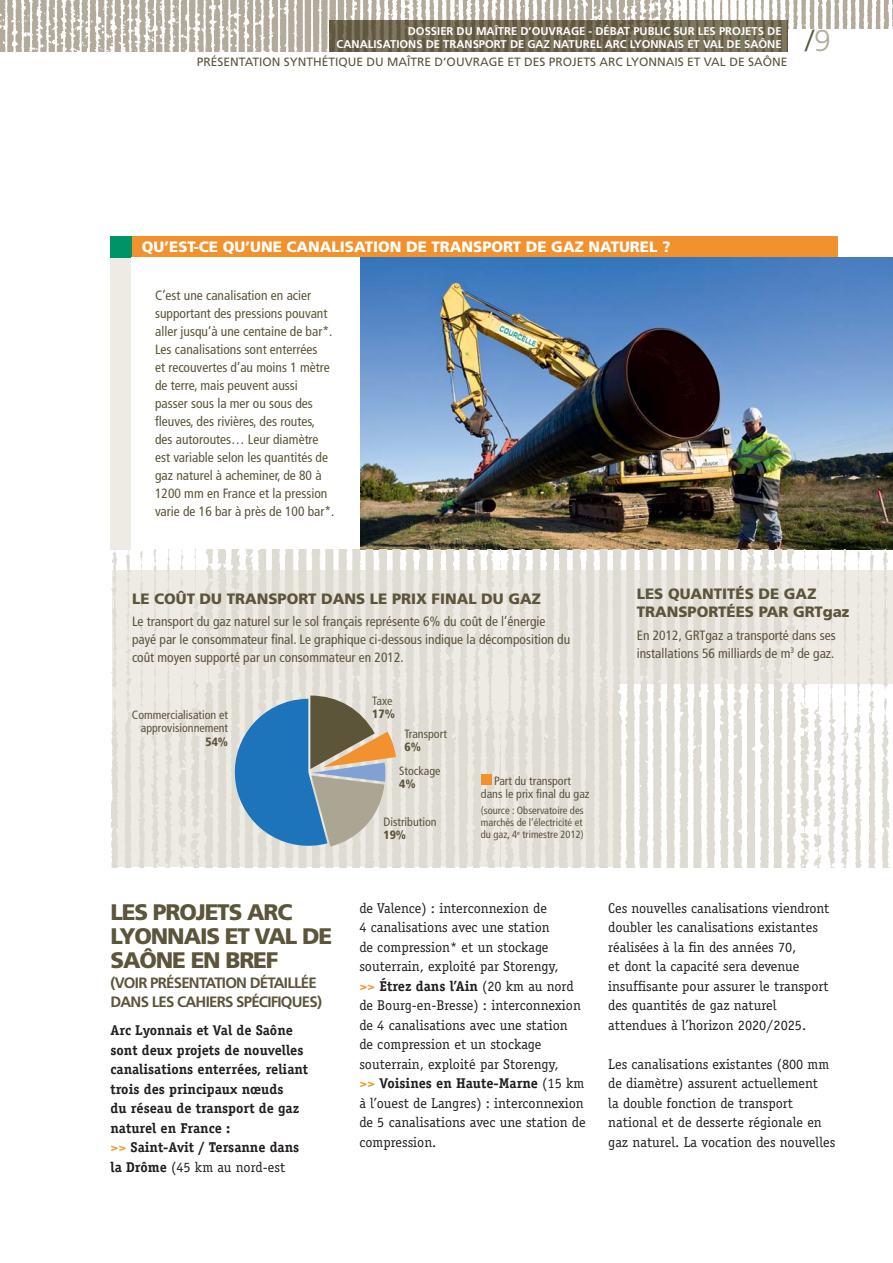
<style>
.page{position:relative;width:893px;height:1263px;background:#fff}
.page>*{position:absolute;margin:0;border:0;box-sizing:border-box;transform-origin:0 0}
.t1{font:300 30.15px "Frutiger";color:#5c553a}
.t2{font:900 22.5px/24px "Frutiger";letter-spacing:-.05em;color:#5c553a}
.t3{font:900 15px/18px "Frutiger";color:#5c553a}
.t4{font:700 15px/19.5px "Frutiger";letter-spacing:-.05em;color:#5c553a}
.t5{font:900 15px "Frutiger";color:#fff}
.t6{font:14.25px/19.5px "Officina Serif";color:#231f20}
.t7{font:700 14.25px/19.5px "Officina Serif";color:#231f20}
.t8{font:condensed 13.5px/18px "Frutiger";color:#5c553a}
.t9{font:condensed 12px/13.5px "Frutiger";color:#5c553a;text-align:center}
.t10{font:12px "Frutiger";color:#5c553a}
.t11{font:900 condensed 12px "Frutiger";color:#5c553a}
.t12{font:700 11.25px/12.8px "Frutiger";color:#fff;text-align:right}
.t13{font:condensed 10.5px/12px "Frutiger";color:#5c553a;text-align:justify}
.s1{color:#b4aa9c}
.s2{color:#f2922e}
.s3{font-weight:400}
.s4{font-weight:700;color:#f2922e}
.s5{font-weight:700}
</style>
<div class="page">
<img style="left:0;top:0;width:889px;height:52px">
<div style="left:787px;top:29px;width:105px;height:28px;background:#fff"></div>
<img style="left:329px;top:20px;width:458px;height:32px">
<div style="left:110px;top:257px;width:710px;height:292px;background:#eeeae4"></div>
<div style="left:110px;top:236px;width:728px;height:21px;background:#f2922e"></div>
<div style="left:110px;top:236px;width:22px;height:21px;background:#009368"></div>
<div style="left:132px;top:257px;width:457px;height:292px;background:#fff"></div>
<img style="left:360px;top:257px;width:532px;height:292px">
<img style="left:112px;top:550px;width:780px;height:317px">
<div style="left:481px;top:774px;width:10px;height:11px;background:#f2922e"></div>
<svg style="left:227px;top:696px;width:169px;height:158px;background:#88a0ae"></svg>
<p class="t12" style="left:336px;top:26px;width:446px">DOSSIER DU MAÎTRE D’OUVRAGE - DÉBAT PUBLIC SUR LES PROJETS DE<br>CANALISATIONS DE TRANSPORT DE GAZ NATUREL ARC LYONNAIS ET VAL DE SAÔNE</p>
<p class="t10" style="left:197px;top:57px;width:592px">PRÉSENTATION SYNTHÉTIQUE DU MAÎTRE D’OUVRAGE ET DES PROJETS ARC LYONNAIS ET VAL DE SAÔNE</p>
<h1 class="t1" style="left:805px;top:28px;width:27px">/<span class="s1">9</span></h1>
<p class="t5" style="left:142px;top:241px;width:530px">QU’EST-CE QU’UNE CANALISATION DE TRANSPORT DE GAZ NATUREL ?</p>
<p class="t8" style="left:155px;top:287px;width:181px">C’est une canalisation en acier supportant des pressions pouvant aller jusqu’à une centaine de bar*.<br>Les canalisations sont enterrées<br>et recouvertes d’au moins 1 mètre de terre, mais peuvent aussi<br>passer sous la mer ou sous des fleuves, des rivières, des routes, des autoroutes… Leur diamètre est variable selon les quantités de gaz naturel à acheminer, de 80 à<br>1200 mm en France et la pression varie de 16 bar à près de 100 bar*.</p>
<p class="t3" style="left:132px;top:591px;width:410px">LE COÛT DU TRANSPORT DANS LE PRIX FINAL DU GAZ</p>
<p class="t8" style="left:132px;top:613px;width:440px">Le transport du gaz naturel sur le sol français représente 6% du coût de l’énergie payé par le consommateur final. Le graphique ci-dessous indique la décomposition du coût moyen supporté par un consommateur en 2012.</p>
<p class="t9" style="left:132px;top:709px;width:98px;text-align:right">Commercialisation et approvisionnement</p>
<p class="t11" style="left:205px;top:737px;width:24px">54%</p>
<p class="t9" style="left:372px;top:695px;width:22px">Taxe</p>
<p class="t11" style="left:372px;top:709px;width:24px">17%</p>
<p class="t9" style="left:404px;top:728px;width:44px">Transport</p>
<p class="t11" style="left:404px;top:742px;width:18px">6%</p>
<p class="t9" style="left:399px;top:765px;width:43px">Stockage</p>
<p class="t11" style="left:399px;top:779px;width:18px">4%</p>
<p class="t9" style="left:383px;top:816px;width:55px">Distribution</p>
<p class="t11" style="left:383px;top:830px;width:24px">19%</p>
<p class="t9" style="left:481px;top:775px;width:110px">Part du transport<br>dans le prix final du gaz</p>
<p class="t13" style="left:481px;top:806px;width:104px">(source : Observatoire des marchés de l’électricité et du gaz, 4<sup>e</sup> trimestre 2012)</p>
<p class="t3" style="left:636px;top:586px;width:214px">LES QUANTITÉS DE GAZ<br>TRANSPORTÉES PAR GRTgaz</p>
<p class="t8" style="left:636px;top:627px;width:200px">En 2012, GRTgaz a transporté dans ses installations 56 milliards de m<sup>3</sup> de gaz.</p>
<h2 class="t2" style="left:110px;top:902px;width:223px">LES PROJETS ARC<br>LYONNAIS ET VAL DE<br>SAÔNE EN BREF</h2>
<p class="t4" style="left:110px;top:974px;width:213px">(VOIR PRÉSENTATION DÉTAILLÉE<br>DANS LES CAHIERS SPÉCIFIQUES)</p>
<p class="t7" style="left:110px;top:1022px;width:199px">Arc Lyonnais et Val de Saône sont deux projets de nouvelles canalisations enterrées, reliant trois des principaux nœuds<br>du réseau de transport de gaz naturel en France :<br><span class="s2">&gt;&gt;</span> Saint-Avit / Tersanne dans la Drôme <span class="s3">(45 km au nord-est</span></p>
<p class="t6" style="left:359px;top:899px;width:228px">de Valence) : interconnexion de<br>4 canalisations avec une station<br>de compression* et un stockage souterrain, exploité par Storengy,<br><span class="s4">&gt;&gt;</span> <span class="s5">Étrez dans l’Ain</span> (20 km au nord de Bourg-en-Bresse) : interconnexion de 4 canalisations avec une station<br>de compression et un stockage souterrain, exploité par Storengy,<br><span class="s4">&gt;&gt;</span> <span class="s5">Voisines en Haute-Marne</span> (15 km à l’ouest de Langres) : interconnexion de 5 canalisations avec une station de compression.</p>
<p class="t6" style="left:608px;top:899px;width:223px">Ces nouvelles canalisations viendront doubler les canalisations existantes réalisées à la fin des années 70,<br>et dont la capacité sera devenue insuffisante pour assurer le transport des quantités de gaz naturel attendues à l’horizon 2020/2025.</p>
<p class="t6" style="left:608px;top:1055px;width:228px">Les canalisations existantes (800 mm de diamètre) assurent actuellement<br>la double fonction de transport national et de desserte régionale en gaz naturel. La vocation des nouvelles</p>
</div>
